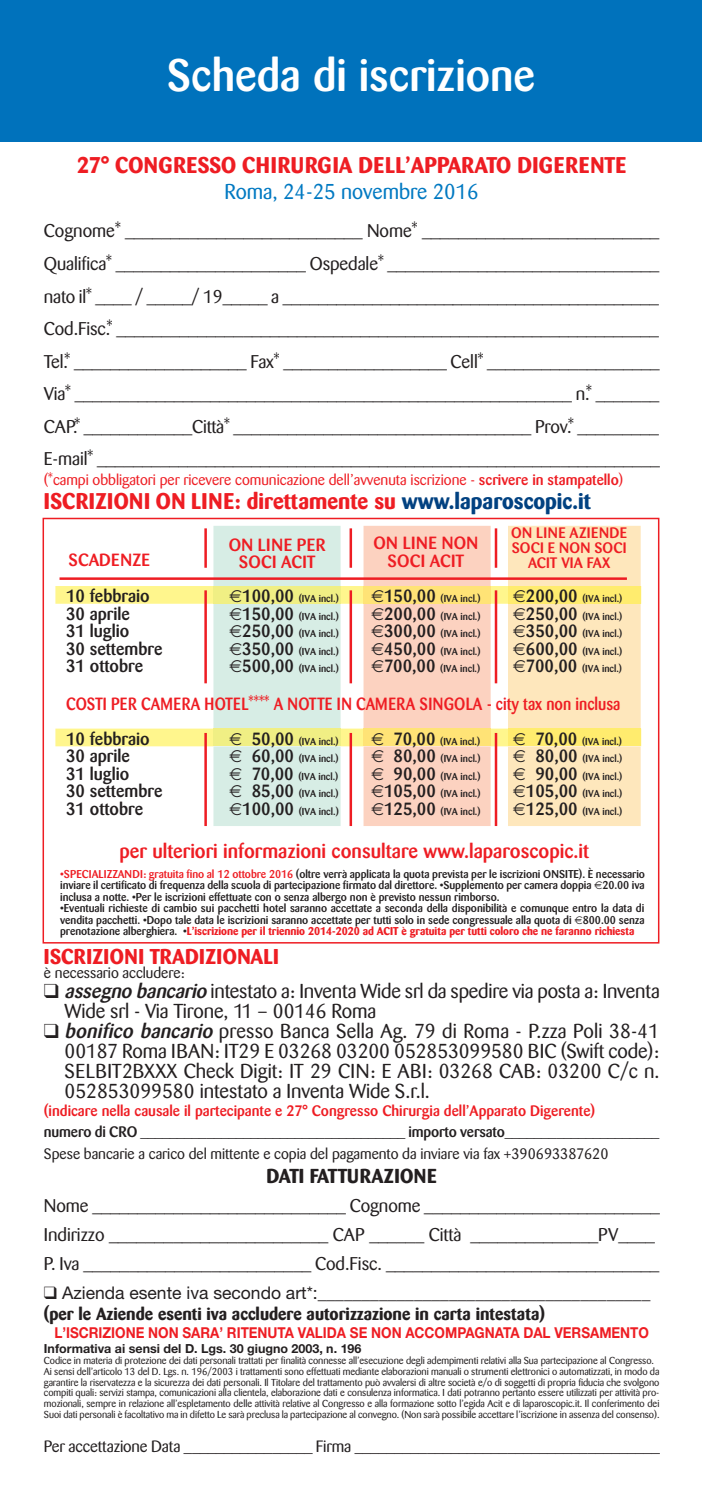
<style>
.page{position:relative;width:702px;height:1489px;background:#fff}
.page>*{position:absolute;margin:0;border:0;box-sizing:border-box;transform-origin:0 0}
.t1{font:500 45px "Barmeno";color:#fff}
.t2{font:700 22.5px "Barmeno";color:#ee1d23}
.t3{font:700 22.5px "Barmeno";letter-spacing:.02em;color:#ee1d23}
.t4{font:21.25px "Barmeno";color:#0079c2}
.t5{font:700 21.25px "Barmeno";letter-spacing:.02em;color:#ee1d23}
.t6{font:20px/20px "Barmeno";letter-spacing:-.005em;color:#231f20}
.t7{font:500 20px "Barmeno";color:#ee1d23}
.t8{font:700 20px "Barmeno";letter-spacing:.02em;color:#231f20}
.t9{font:18.25px/32.5px "Barmeno";letter-spacing:-.005em;color:#231f20;text-align:justify}
.t10{font:500 17.5px "Barmeno";color:#231f20}
.t11{font:17.5px "Helvetica Neue";color:#231f20}
.t12{font:700 17.5px "Barmeno";color:#231f20}
.t13{font:500 17.5px "Barmeno";color:#ee1d23;scale:.9 1}
.t14{font:500 17.5px/17.5px "Barmeno";letter-spacing:.02em;color:#ee1d23;text-align:center}
.t15{font:16.25px "Barmeno";letter-spacing:-.005em;color:#231f20}
.t16{font:15px/21.5px "Barmeno";color:#231f20}
.t17{font:15px "Barmeno";color:#ee1d23}
.t18{font:700 15px "Helvetica Neue";color:#ee1d23;scale:.9 1}
.t19{font:500 15px/15px "Barmeno";letter-spacing:.02em;color:#ee1d23;text-align:center}
.t20{font:700 12.5px "Helvetica Neue";color:#231f20}
.t21{font:500 11.25px/11.5px "Barmeno";letter-spacing:-.005em;color:#231f20;text-align:justify}
.t22{font:10px/10.8px "Barmeno";letter-spacing:-.005em;color:#231f20}
.t23{font:500 10px "Barmeno";color:#231f20}
.s1{font-weight:500}
.s2{color:#014181}
.s3{font-size:17.5px}
.s4{color:#ee1d23}
.s5{font-weight:700;color:#ee1d23}
.s6{font-weight:500;font-style:italic}
.s7{font-weight:500;color:#ee1d23}
</style>
<div class="page">
<div style="left:0;top:0;width:702px;height:142px;background:#0072bc"></div>
<div style="left:43px;top:517px;width:616px;height:426px;border:2px solid #ee1d23"></div>
<svg style="left:55px;top:526px;width:586px;height:300px"></svg>
<h1 class="t1" style="left:167px;top:57px;width:369px">Scheda di iscrizione</h1>
<h2 class="t3" style="left:77px;top:154px;width:550px">27° CONGRESSO CHIRURGIA DELL’APPARATO DIGERENTE</h2>
<h3 class="t4" style="left:224px;top:183px;width:256px">Roma, 24-25 novembre 2016</h3>
<p class="t9" style="left:44px;top:216px;width:617px">Cognome* __________________________ Nome* __________________________ Qualifica* _____________________ Ospedale* ______________________________ nato il* ____ / _____/ 19_____ a __________________________________________ Cod.Fisc.* ____________________________________________________________ Tel.* ___________________ Fax* __________________ Cell* ___________________ Via* _______________________________________________________ n.* _______ CAP.* ____________Città* _________________________________ Prov.* _________ E-mail* ______________________________________________________________</p>
<h3 class="t17" style="left:44px;top:473px;width:580px">(*campi obbligatori per ricevere comunicazione dell’avvenuta iscrizione - <span class="s1">scrivere in stampatello</span>)</h3>
<h2 class="t2" style="left:44px;top:489px;width:548px">ISCRIZIONI ON LINE: direttamente su <span class="s2">www.laparoscopic.it</span></h2>
<h3 class="t14" style="left:69px;top:552px;width:83px">SCADENZE</h3>
<h3 class="t14" style="left:229px;top:537px;width:98px">ON LINE PER<br>SOCI ACIT</h3>
<h3 class="t14" style="left:373px;top:535px;width:106px">ON LINE NON<br>SOCI ACIT</h3>
<h3 class="t19" style="left:511px;top:526px;width:117px">ON LINE AZIENDE<br>SOCI E NON SOCI<br>ACIT VIA FAX</h3>
<h3 class="t10" style="left:66px;top:589px;width:85px">10 febbraio</h3>
<p class="t23" style="left:242px;top:594px;width:98px"><span class="s3">100,00</span> (IVA incl.)</p>
<p class="t23" style="left:384px;top:594px;width:98px"><span class="s3">150,00</span> (IVA incl.)</p>
<p class="t23" style="left:526px;top:594px;width:98px"><span class="s3">200,00</span> (IVA incl.)</p>
<h3 class="t10" style="left:66px;top:606px;width:65px">30 aprile</h3>
<p class="t23" style="left:242px;top:612px;width:98px"><span class="s3">150,00</span> (IVA incl.)</p>
<p class="t23" style="left:384px;top:612px;width:98px"><span class="s3">200,00</span> (IVA incl.)</p>
<p class="t23" style="left:526px;top:612px;width:98px"><span class="s3">250,00</span> (IVA incl.)</p>
<h3 class="t10" style="left:66px;top:624px;width:65px">31 luglio</h3>
<p class="t23" style="left:242px;top:629px;width:98px"><span class="s3">250,00</span> (IVA incl.)</p>
<p class="t23" style="left:384px;top:629px;width:98px"><span class="s3">300,00</span> (IVA incl.)</p>
<p class="t23" style="left:526px;top:629px;width:98px"><span class="s3">350,00</span> (IVA incl.)</p>
<h3 class="t10" style="left:66px;top:641px;width:98px">30 settembre</h3>
<p class="t23" style="left:242px;top:647px;width:98px"><span class="s3">350,00</span> (IVA incl.)</p>
<p class="t23" style="left:384px;top:647px;width:98px"><span class="s3">450,00</span> (IVA incl.)</p>
<p class="t23" style="left:526px;top:647px;width:98px"><span class="s3">600,00</span> (IVA incl.)</p>
<h3 class="t10" style="left:66px;top:659px;width:78px">31 ottobre</h3>
<p class="t23" style="left:242px;top:664px;width:98px"><span class="s3">500,00</span> (IVA incl.)</p>
<p class="t23" style="left:384px;top:664px;width:98px"><span class="s3">700,00</span> (IVA incl.)</p>
<p class="t23" style="left:526px;top:664px;width:98px"><span class="s3">700,00</span> (IVA incl.)</p>
<h3 class="t13" style="left:66px;top:696px;width:617px">COSTI PER CAMERA HOTEL**** A NOTTE IN CAMERA SINGOLA - city tax non inclusa</h3>
<h3 class="t10" style="left:66px;top:731px;width:85px">10 febbraio</h3>
<p class="t23" style="left:252px;top:737px;width:88px"><span class="s3">50,00</span> (IVA incl.)</p>
<p class="t23" style="left:393px;top:737px;width:88px"><span class="s3">70,00</span> (IVA incl.)</p>
<p class="t23" style="left:535px;top:737px;width:88px"><span class="s3">70,00</span> (IVA incl.)</p>
<h3 class="t10" style="left:66px;top:749px;width:65px">30 aprile</h3>
<p class="t23" style="left:252px;top:754px;width:88px"><span class="s3">60,00</span> (IVA incl.)</p>
<p class="t23" style="left:393px;top:754px;width:89px"><span class="s3">80,00</span> (IVA incl.)</p>
<p class="t23" style="left:535px;top:754px;width:89px"><span class="s3">80,00</span> (IVA incl.)</p>
<h3 class="t10" style="left:66px;top:766px;width:65px">31 luglio</h3>
<p class="t23" style="left:252px;top:772px;width:88px"><span class="s3">70,00</span> (IVA incl.)</p>
<p class="t23" style="left:393px;top:772px;width:89px"><span class="s3">90,00</span> (IVA incl.)</p>
<p class="t23" style="left:535px;top:772px;width:89px"><span class="s3">90,00</span> (IVA incl.)</p>
<h3 class="t10" style="left:66px;top:784px;width:98px">30 settembre</h3>
<p class="t23" style="left:252px;top:789px;width:88px"><span class="s3">85,00</span> (IVA incl.)</p>
<p class="t23" style="left:384px;top:789px;width:98px"><span class="s3">105,00</span> (IVA incl.)</p>
<p class="t23" style="left:526px;top:789px;width:98px"><span class="s3">105,00</span> (IVA incl.)</p>
<h3 class="t10" style="left:66px;top:801px;width:78px">31 ottobre</h3>
<p class="t23" style="left:242px;top:807px;width:98px"><span class="s3">100,00</span> (IVA incl.)</p>
<p class="t23" style="left:384px;top:807px;width:98px"><span class="s3">125,00</span> (IVA incl.)</p>
<p class="t23" style="left:526px;top:807px;width:98px"><span class="s3">125,00</span> (IVA incl.)</p>
<h3 class="t7" style="left:119px;top:842px;width:471px">per ulteriori informazioni consultare www.laparoscopic.it</h3>
<p class="t21" style="left:60px;top:868px;width:586px"><span class="s4">•SPECIALIZZANDI: gratuita fino al 12 ottobre 2016</span> (oltre verrà applicata la quota prevista per le iscrizioni ONSITE). È necessario inviare il certificato di frequenza della scuola di partecipazione firmato dal direttore. •Supplemento per camera doppia 20.00 iva inclusa a notte. •Per le iscrizioni effettuate con o senza albergo non è previsto nessun rimborso.</p>
<p class="t21" style="left:60px;top:903px;width:586px">•Eventuali richieste di cambio sui pacchetti hotel saranno accettate a seconda della disponibilità e comunque entro la data di vendita pacchetti. •Dopo tale data le iscrizioni saranno accettate per tutti solo in sede congressuale alla quota di 800.00 senza prenotazione alberghiera. •<span class="s5">L’iscrizione per il triennio 2014-2020 ad ACIT è gratuita per tutti coloro che ne faranno richiesta</span></p>
<h3 class="t5" style="left:44px;top:945px;width:236px">ISCRIZIONI TRADIZIONALI</h3>
<h3 class="t16" style="left:44px;top:963px;width:143px">è necessario accludere:</h3>
<h3 class="t6" style="left:65px;top:982px;width:596px;text-indent:-21px">❑ <span class="s6">assegno bancario</span>intestato a: Inventa Wide srl da spedire via posta a: Inventa<br>Wide srl - Via Tirone, 11 – 00146 Roma</h3>
<p class="t6" style="left:64px;top:1022px;width:596px;text-align:justify;text-indent:-21px">❑ <span class="s6">bonifico bancario</span>presso Banca Sella Ag. 79 di Roma - P.zza Poli 38-41<br>00187 Roma IBAN: IT29 E 03268 03200 052853099580 BIC (Swift code):<br>SELBIT2BXXX Check Digit: IT 29 CIN: E ABI: 03268 CAB: 03200 C/c n.<br>052853099580 intestato a Inventa Wide S.r.l.</p>
<p class="t16" style="left:44px;top:1100px;width:617px"><span class="s7">(indicare nella causale il partecipante e 27° Congresso Chirurgia dell’Apparato Digerente)<br></span><span class="s1">numero di CRO</span> ____________________________________ <span class="s1">importo versato</span>_____________________<br>Spese bancarie a carico del mittente e copia del pagamento da inviare via fax +390693387620</p>
<h3 class="t8" style="left:266px;top:1165px;width:172px">DATI FATTURAZIONE</h3>
<p class="t9" style="left:44px;top:1192px;width:617px;line-height:29px;text-align:left">Nome ____________________________ Cognome __________________________<br>Indirizzo ________________________ CAP ______ Città ______________PV____<br>P. Iva _________________________ Cod.Fisc. ______________________________</p>
<h3 class="t11" style="left:44px;top:1285px;width:608px">❑ Azienda esente iva secondo art*:______________________________________</h3>
<h3 class="t12" style="left:44px;top:1304px;width:502px">(per le Aziende esenti iva accludere autorizzazione in carta intestata)</h3>
<h3 class="t18" style="left:54px;top:1327px;width:662px">L’ISCRIZIONE NON SARA’ RITENUTA VALIDA SE NON ACCOMPAGNATA DAL VERSAMENTO</h3>
<p class="t20" style="left:44px;top:1344px;width:319px">Informativa ai sensi del D. Lgs. 30 giugno 2003, n. 196</p>
<p class="t22" style="left:44px;top:1355px;width:617px">Codice in materia di protezione dei dati personali trattati per finalità connesse all’esecuzione degli adempimenti relativi alla Sua partecipazione al Congresso.<br>Ai sensi dell’articolo 13 del D. Lgs. n. 196/2003 i trattamenti sono effettuati mediante elaborazioni manuali o strumenti elettronici o automatizzati, in modo da garantire la riservatezza e la sicurezza dei dati personali. Il Titolare del trattamento può avvalersi di altre società e/o di soggetti di propria fiducia che svolgono compiti quali: servizi stampa, comunicazioni alla clientela, elaborazione dati e consulenza informatica. I dati potranno pertanto essere utilizzati per attività pro&shy;mozionali, sempre in relazione all’espletamento delle attività relative al Congresso e alla formazione sotto l’egida Acit e di laparoscopic.it. Il conferimento dei Suoi dati personali è facoltativo ma in difetto Le sarà preclusa la partecipazione al convegno. (Non sarà possibile accettare l’iscrizione in assenza del consenso).</p>
<h3 class="t15" style="left:44px;top:1439px;width:617px">Per accettazione Data ________________ Firma ______________________________________</h3>
</div>
